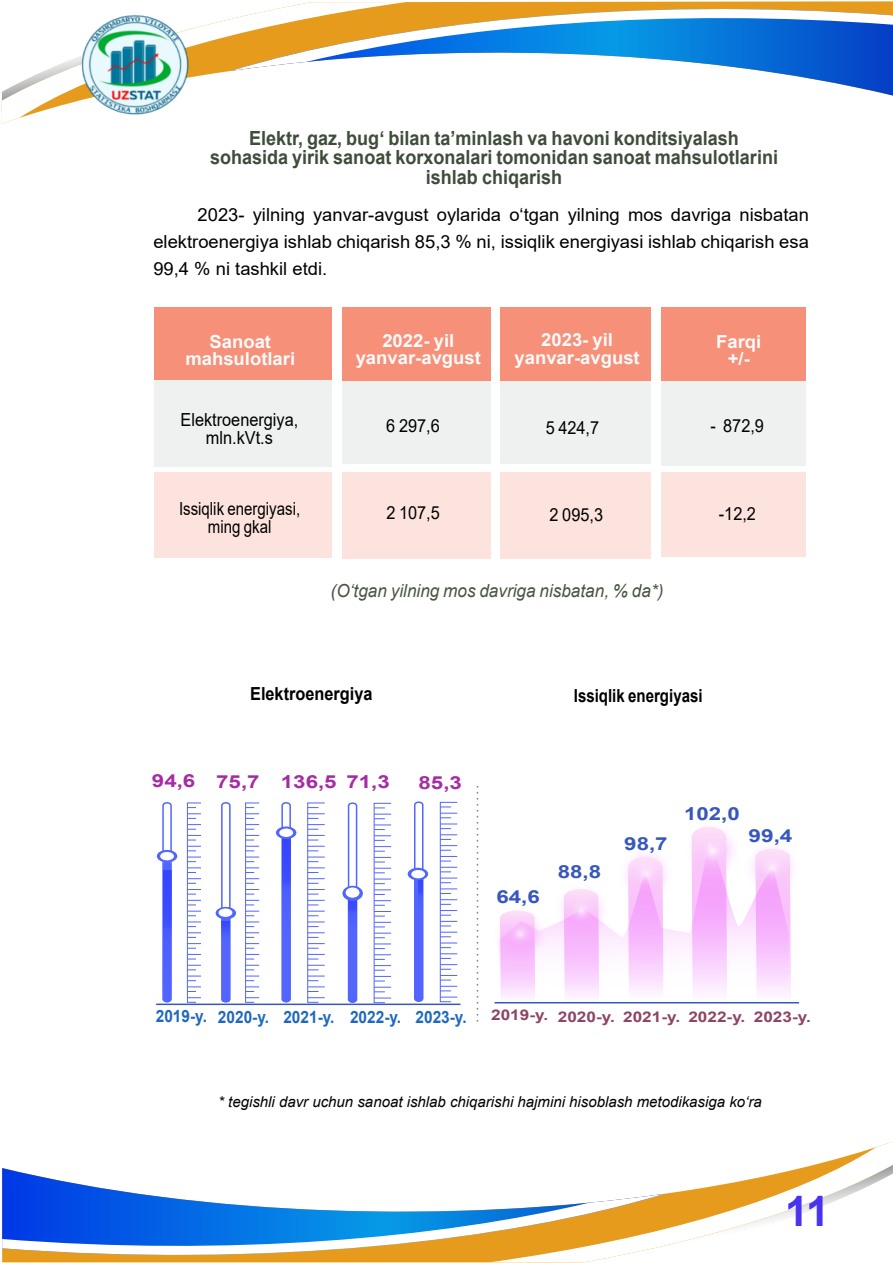
<style>
.page{position:relative;width:893px;height:1263px;background:#fff}
.page>*{position:absolute;margin:0;border:0;box-sizing:border-box;transform-origin:0 0}
.t1{font:700 42px "Arial";color:#4933f1}
.t2{font:700 19.5px/19.6px "Arial";color:#3f4c3b;text-align:center;scale:.92 1}
.t3{font:18px/27px "Arial";color:#000;text-align:justify}
.t4{font:700 18px/17.1px "Arial";color:#fafafa;text-align:center}
.t5{font:18px/18px "Arial";color:#000;text-align:center;scale:.91 1}
.t6{font:italic 18px "Arial";color:#495540}
.t7{font:18px/18px "Arial";color:#000;text-align:center;scale:.84 1}
.t8{font:700 18px "Arial";color:#a62ba5;scale:1.24 1}
.t9{font:700 18px "Arial";color:#000;scale:.84 1}
.t10{font:700 18px "Arial";color:#3757be;scale:1.24 1}
.t11{font:700 18px "Arial";color:#000;scale:.91 1}
.t12{font:700 18px "Arial";color:#3757be;scale:1.26 1}
.t13{font:700 16.95px "Arial";color:#1e69be;scale:.91 1}
.t14{font:italic 15px "Arial";color:#000}
.t15{font:700 14.7px "Arial";color:#8e4466;scale:1.17 1}
</style>
<div class="page">
<div style="left:154px;top:363px;width:178px;height:103px;background:#eff0f0"></div>
<div style="left:154px;top:307px;width:178px;height:73px;background:#f69079"></div>
<div style="left:342px;top:363px;width:148px;height:101px;background:#eff0f0"></div>
<div style="left:342px;top:307px;width:148px;height:73px;background:#f69079"></div>
<div style="left:500px;top:363px;width:150px;height:101px;background:#eff0f0"></div>
<div style="left:500px;top:307px;width:150px;height:73px;background:#f69079"></div>
<div style="left:661px;top:363px;width:145px;height:102px;background:#eff0f0"></div>
<div style="left:661px;top:307px;width:145px;height:73px;background:#f69079"></div>
<div style="left:154px;top:472px;width:178px;height:86px;background:#fde3de"></div>
<div style="left:342px;top:472px;width:148px;height:87px;background:#fde3de"></div>
<div style="left:500px;top:472px;width:150px;height:87px;background:#fde3de"></div>
<div style="left:661px;top:472px;width:145px;height:85px;background:#fde3de"></div>
<svg style="left:162px;top:803px;width:11px;height:200px"></svg>
<svg style="left:220px;top:802px;width:11px;height:201px"></svg>
<svg style="left:281px;top:802px;width:11px;height:201px"></svg>
<div style="left:282px;top:837px;width:8px;height:165px;background:#5265ff;border-radius:4px"></div>
<svg style="left:163px;top:870px;width:8px;height:116px"></svg>
<svg style="left:222px;top:922px;width:8px;height:17px"></svg>
<svg style="left:282px;top:839px;width:8px;height:48px"></svg>
<svg style="left:157px;top:850px;width:20px;height:12px"></svg>
<div style="left:160px;top:852px;width:14px;height:8px;background:#fff;border-radius:50%"></div>
<svg style="left:216px;top:907px;width:20px;height:12px"></svg>
<div style="left:219px;top:908px;width:13px;height:9px;background:#fff;border-radius:50%"></div>
<svg style="left:276px;top:826px;width:20px;height:13px"></svg>
<div style="left:279px;top:828px;width:14px;height:9px;background:#fff;border-radius:50%"></div>
<svg style="left:187px;top:803px;width:14px;height:200px"></svg>
<svg style="left:245px;top:803px;width:15px;height:200px"></svg>
<svg style="left:307px;top:802px;width:18px;height:201px"></svg>
<svg style="left:347px;top:802px;width:11px;height:201px"></svg>
<svg style="left:349px;top:900px;width:8px;height:30px"></svg>
<svg style="left:342px;top:886px;width:21px;height:15px"></svg>
<div style="left:346px;top:887px;width:13px;height:11px;background:#fff;border-radius:50%"></div>
<svg style="left:374px;top:803px;width:18px;height:200px"></svg>
<hr style="left:156px;top:1003px;width:304px;height:2px;background:#3757be">
<svg style="left:413px;top:801px;width:11px;height:201px"></svg>
<svg style="left:419px;top:879px;width:4px;height:32px"></svg>
<svg style="left:408px;top:868px;width:20px;height:12px"></svg>
<div style="left:411px;top:870px;width:14px;height:8px;background:#fff;border-radius:50%"></div>
<svg style="left:440px;top:802px;width:18px;height:200px"></svg>
<hr style="left:495px;top:1002px;width:304px;height:1px;background:#3757be">
<svg style="left:789px;top:893px;width:2px;height:103px"></svg>
<svg style="left:500px;top:873px;width:289px;height:126px"></svg>
<svg style="left:550px;top:879px;width:62px;height:62px"></svg>
<svg style="left:489px;top:903px;width:62px;height:61px"></svg>
<svg style="left:615px;top:843px;width:61px;height:62px"></svg>
<svg style="left:682px;top:819px;width:61px;height:62px"></svg>
<svg style="left:741px;top:837px;width:62px;height:62px"></svg>
<svg style="left:477px;top:786px;width:1px;height:236px"></svg>
<svg style="left:665px;top:1141px;width:228px;height:105px"></svg>
<svg style="left:2px;top:1168px;width:663px;height:26px"></svg>
<svg style="left:2px;top:1194px;width:663px;height:69px"></svg>
<svg style="left:2px;top:19px;width:229px;height:105px"></svg>
<svg style="left:763px;top:71px;width:130px;height:25px"></svg>
<svg style="left:231px;top:1px;width:662px;height:70px"></svg>
<img style="left:76px;top:15px;width:113px;height:104px">
<p class="t2" style="left:210px;top:128px;width:619px">Elektr, gaz, bug‘ bilan ta’minlash va havoni konditsiyalash sohasida yirik sanoat korxonalari tomonidan sanoat mahsulotlarini ishlab chiqarish</p>
<p class="t3" style="left:153px;top:201px;width:657px;text-indent:44px">2023- yilning yanvar-avgust oylarida o‘tgan yilning mos davriga nisbatan elektroenergiya ishlab chiqarish 85,3 % ni, issiqlik energiyasi ishlab chiqarish esa 99,4 % ni tashkil etdi.</p>
<p class="t4" style="left:185px;top:333px;width:111px">Sanoat mahsulotlari</p>
<p class="t4" style="left:356px;top:332px;width:127px">2022- yil yanvar-avgust</p>
<p class="t4" style="left:514px;top:332px;width:127px">2023- yil yanvar-avgust</p>
<p class="t4" style="left:716px;top:333px;width:47px">Farqi +/-</p>
<p class="t5" style="left:181px;top:411px;width:131px">Elektroenergiya, mln.kVt.s</p>
<p class="t7" style="left:179px;top:500px;width:146px">Issiqlik energiyasi, ming gkal</p>
<p class="t5" style="left:386px;top:416px;width:60px">6 297,6</p>
<p class="t5" style="left:546px;top:418px;width:60px">5 424,7</p>
<p class="t5" style="left:710px;top:417px;width:60px">- 872,9</p>
<p class="t5" style="left:386px;top:504px;width:60px">2 107,5</p>
<p class="t5" style="left:550px;top:506px;width:60px">2 095,3</p>
<p class="t5" style="left:719px;top:504px;width:42px">-12,2</p>
<p class="t6" style="left:330px;top:579px;width:334px">(O‘tgan yilning mos davriga nisbatan, % da*)</p>
<p class="t11" style="left:250px;top:681px;width:136px">Elektroenergiya</p>
<p class="t9" style="left:574px;top:683px;width:155px">Issiqlik energiyasi</p>
<p class="t8" style="left:152px;top:768px;width:193px">94,6 75,7 136,5 71,3</p>
<p class="t8" style="left:418px;top:769px;width:37px">85,3</p>
<p class="t10" style="left:496px;top:884px;width:37px">64,6</p>
<p class="t10" style="left:558px;top:859px;width:37px">88,8</p>
<p class="t10" style="left:624px;top:831px;width:37px">98,7</p>
<p class="t10" style="left:684px;top:801px;width:47px">102,0</p>
<p class="t12" style="left:748px;top:822px;width:36px">99,4</p>
<p class="t13" style="left:156px;top:1005px;width:343px">2019-y. 2020-y. 2021-y. 2022-y. 2023-y.</p>
<p class="t15" style="left:491px;top:1006px;width:275px">2019-y. 2020-y. 2021-y. 2022-y. 2023-y.</p>
<p class="t14" style="left:218px;top:1091px;width:545px">* tegishli davr uchun sanoat ishlab chiqarishi hajmini hisoblash metodikasiga ko‘ra</p>
<h1 class="t1" style="left:785px;top:1181px;width:46px">11</h1>
</div>
